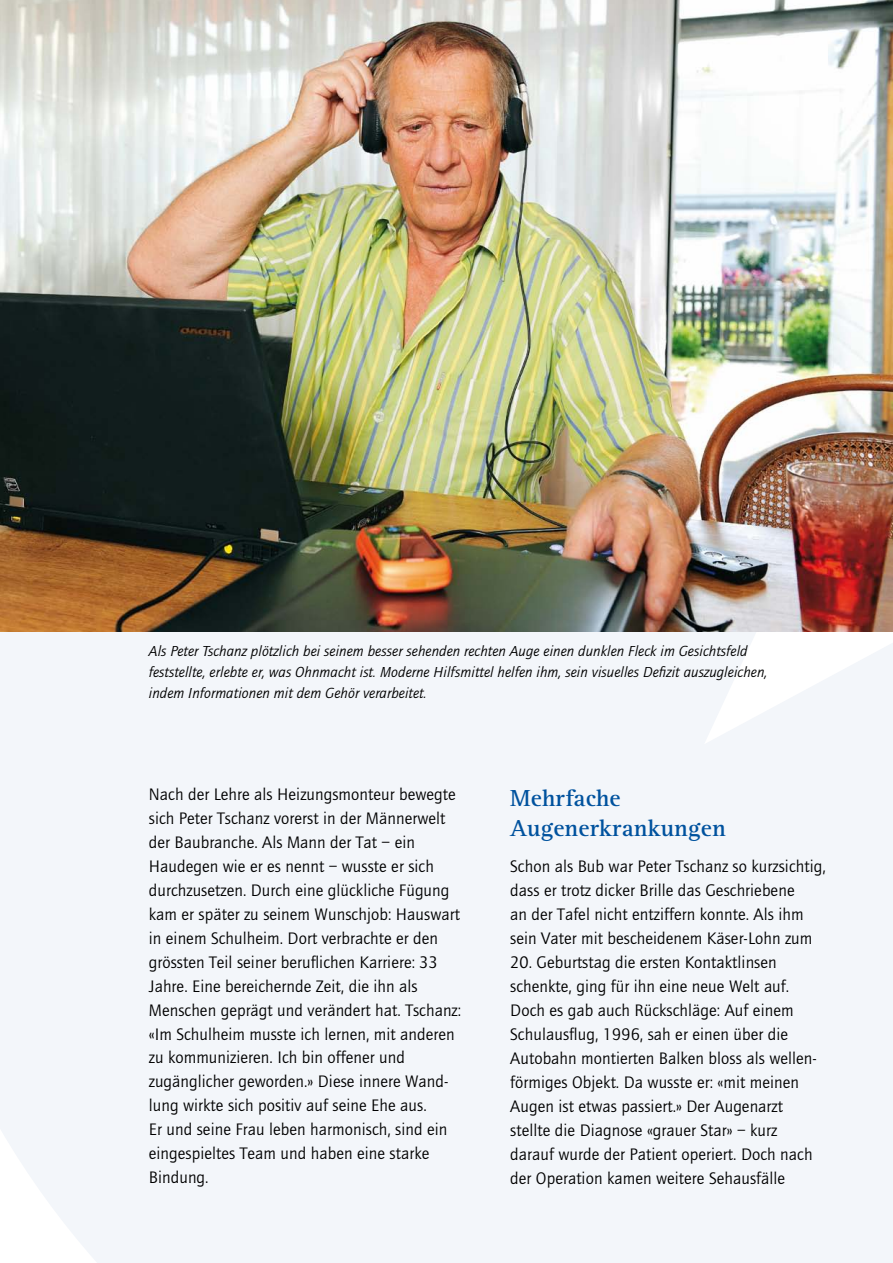
<style>
.page{position:relative;width:893px;height:1263px;background:#fff}
.page>*{position:absolute;margin:0;border:0;box-sizing:border-box;transform-origin:0 0}
.t1{font:700 24px/30px "Agfa Rotis Serif";letter-spacing:.005em;color:#00529e}
.t2{font:17.25px/24px "Quay Sans";letter-spacing:.005em;color:#000}
.t3{font:italic 15px/21px "Quay Sans";letter-spacing:.005em;color:#000}
</style>
<div class="page">
<div style="left:0;top:631px;width:893px;height:632px;background:#f3f6fa"></div>
<img style="left:0;top:0;width:893px;height:631px">
<p class="t3" style="left:149px;top:640px;width:620px">Als Peter Tschanz plötzlich bei seinem besser sehenden rechten Auge einen dunklen Fleck im Gesichtsfeld feststellte, erlebte er, was Ohnmacht ist. Moderne Hilfsmittel helfen ihm, sein visuelles Defizit auszugleichen, indem Informationen mit dem Gehör verarbeitet.</p>
<p class="t2" style="left:149px;top:782px;width:314px">Nach der Lehre als Heizungsmonteur bewegte sich Peter Tschanz vorerst in der Männerwelt der Baubranche. Als Mann der Tat – ein Haudegen wie er es nennt – wusste er sich durchzusetzen. Durch eine glückliche Fügung kam er später zu seinem Wunschjob: Hauswart in einem Schulheim. Dort verbrachte er den grössten Teil seiner beruflichen Karriere: 33<br>Jahre. Eine bereichernde Zeit, die ihn als Menschen geprägt und verändert hat. Tschanz: «Im Schulheim musste ich lernen, mit anderen zu kommunizieren. Ich bin offener und zugänglicher geworden.» Diese innere Wand&shy;lung wirkte sich positiv auf seine Ehe aus.<br>Er und seine Frau leben harmonisch, sind ein eingespieltes Team und haben eine starke Bindung.</p>
<h1 class="t1" style="left:510px;top:783px;width:217px">Mehrfache<br>Augenerkrankungen</h1>
<p class="t2" style="left:510px;top:854px;width:317px">Schon als Bub war Peter Tschanz so kurzsichtig, dass er trotz dicker Brille das Geschriebene<br>an der Tafel nicht entziffern konnte. Als ihm sein Vater mit bescheidenem Käser-Lohn zum</p>
<p class="t2" style="left:510px;top:950px;width:308px">20. Geburtstag die ersten Kontaktlinsen schenkte, ging für ihn eine neue Welt auf.<br>Doch es gab auch Rückschläge: Auf einem Schulausflug, 1996, sah er einen über die Autobahn montierten Balken bloss als wellen&shy;förmiges Objekt. Da wusste er: «mit meinen Augen ist etwas passiert.» Der Augenarzt stellte die Diagnose «grauer Star» – kurz darauf wurde der Patient operiert. Doch nach der Operation kamen weitere Sehausfälle</p>
</div>
